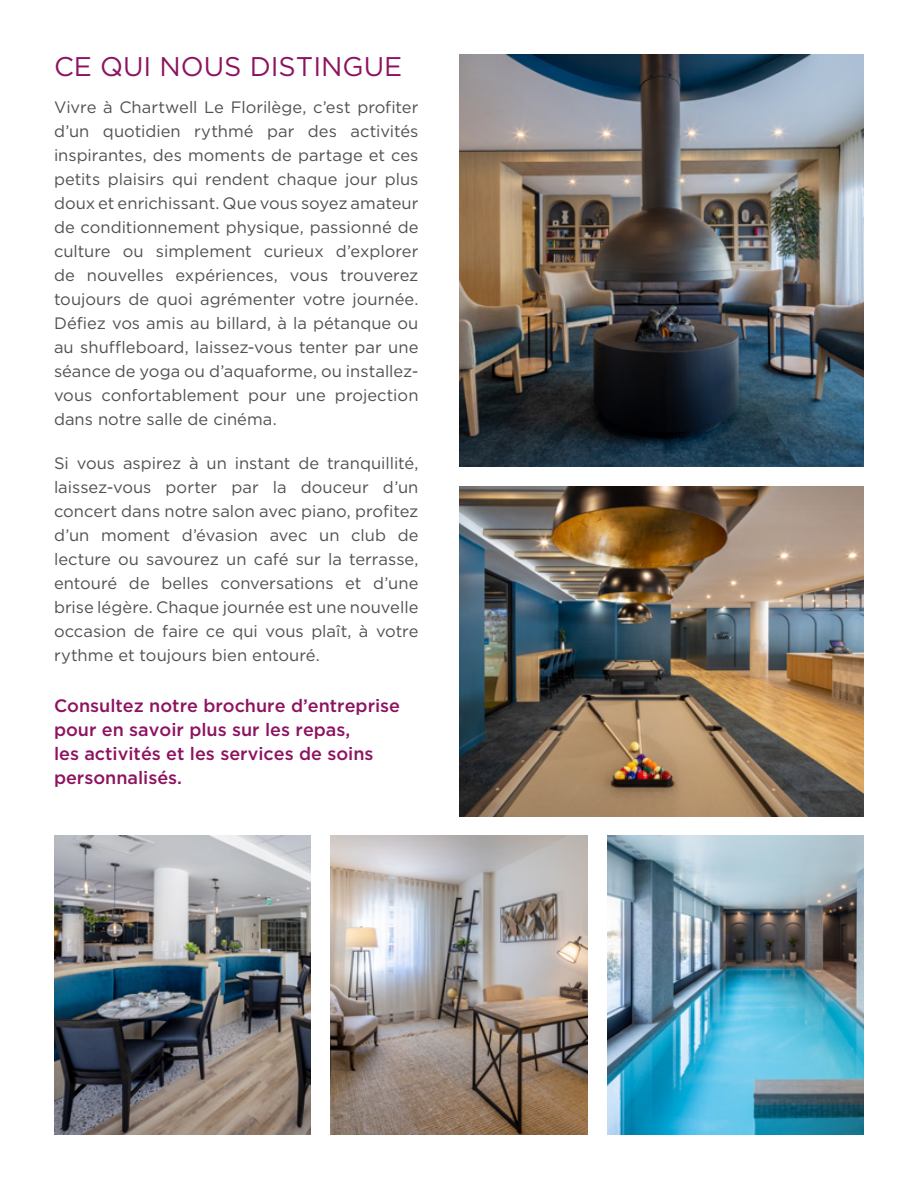
<style>
.page{position:relative;width:918px;height:1188px;background:#fff}
.page>*{position:absolute;margin:0;border:0;box-sizing:border-box;transform-origin:0 0}
.t1{font:27px "Gotham HTF";color:#8d1360}
.t2{font:500 18px/24px "Gotham HTF";color:#8d1360}
.t3{font:16.5px/24px "Gotham HTF";color:#534f53;text-align:justify}
</style>
<div class="page">
<img style="left:459px;top:54px;width:405px;height:413px">
<img style="left:459px;top:486px;width:405px;height:330px">
<img style="left:54px;top:836px;width:256px;height:298px">
<img style="left:331px;top:836px;width:256px;height:298px">
<img style="left:608px;top:836px;width:256px;height:298px">
<h1 class="t1" style="left:54px;top:51px;width:350px">CE QUI NOUS DISTINGUE</h1>
<p class="t3" style="left:54px;top:95px;width:366px">Vivre à Chartwell Le Florilège, c’est profiter d’un quotidien rythmé par des activités inspirantes, des moments de partage et ces petits plaisirs qui rendent chaque jour plus doux et enrichissant. Que vous soyez amateur de conditionnement physique, passionné de culture ou simplement curieux d’explorer de nouvelles expériences, vous trouverez toujours de quoi agrémenter votre journée.<br>Défiez vos amis au billard, à la pétanque ou au shuffleboard, laissez-vous tenter par une séance de yoga ou d’aquaforme, ou installez&shy;vous confortablement pour une projection dans notre salle de cinéma.</p>
<p class="t3" style="left:54px;top:451px;width:366px">Si vous aspirez à un instant de tranquillité, laissez-vous porter par la douceur d’un concert dans notre salon avec piano, profitez d’un moment d’évasion avec un club de lecture ou savourez un café sur la terrasse, entouré de belles conversations et d’une brise légère. Chaque journée est une nouvelle occasion de faire ce qui vous plaît, à votre rythme et toujours bien entouré.</p>
<p class="t2" style="left:54px;top:694px;width:348px">Consultez notre brochure d’entreprise pour en savoir plus sur les repas,<br>les activités et les services de soins personnalisés.</p>
</div>
